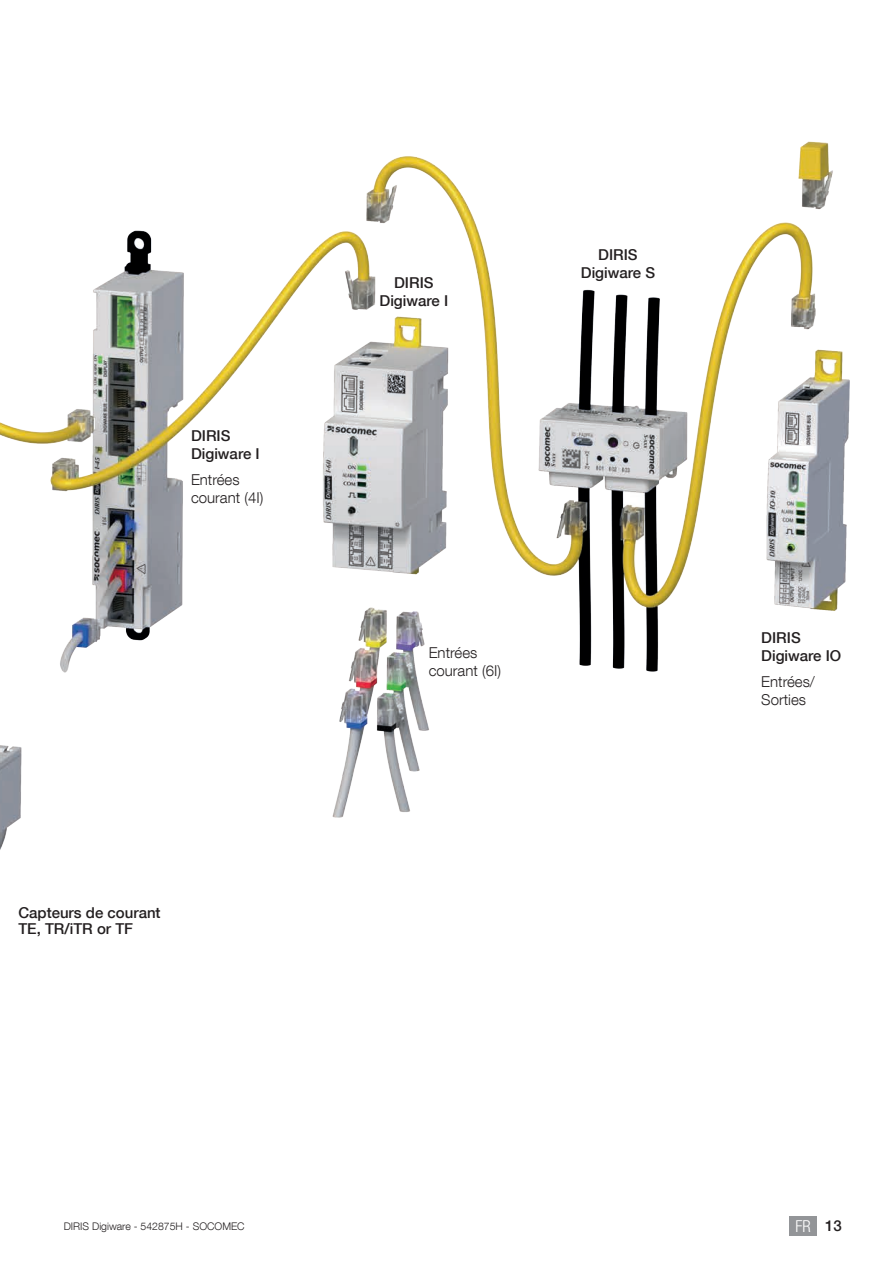
<style>
.page{position:relative;width:893px;height:1263px;background:#fff}
.page>*{position:absolute;margin:0;border:0;box-sizing:border-box;transform-origin:0 0}
.t1{font:300 condensed 16.5px "Helvetica Neue LT Com";color:#fff}
.t2{font:500 15px/18px "Helvetica Neue LT Com";color:#231f20}
.t3{font:300 15px/18px "Helvetica Neue LT Com";color:#231f20}
.t4{font:300 10.5px "Helvetica Neue LT Com";color:#231f20}
.s1{font-weight:500;font-stretch:normal;font-size:15px;color:#231f20}
</style>
<div class="page">
<div style="left:789px;top:1216px;width:28px;height:19px;background:#939598"></div>
<img style="left:0;top:141px;width:849px;height:709px">
<p class="t2" style="left:191px;top:426px;width:70px">DIRIS<br>Digiware I</p>
<p class="t3" style="left:191px;top:471px;width:74px">Entrées courant (4I)</p>
<p class="t2" style="left:18px;top:904px;width:144px;line-height:16.5px">Capteurs de courant<br>TE, TR/iTR or TF</p>
<p class="t2" style="left:379px;top:273px;width:70px;text-align:center">DIRIS<br>Digiware I</p>
<p class="t2" style="left:581px;top:245px;width:76px;text-align:center">DIRIS<br>Digiware S</p>
<p class="t3" style="left:429px;top:643px;width:74px">Entrées courant (6I)</p>
<p class="t2" style="left:761px;top:628px;width:82px">DIRIS<br>Digiware IO</p>
<p class="t3" style="left:761px;top:672px;width:55px">Entrées/<br>Sorties</p>
<p class="t4" style="left:64px;top:1219px;width:182px">DIRIS Digiware - 542875H - SOCOMEC</p>
<p class="t1" style="left:795px;top:1216px;width:48px">FR <span class="s1">13</span></p>
</div>
